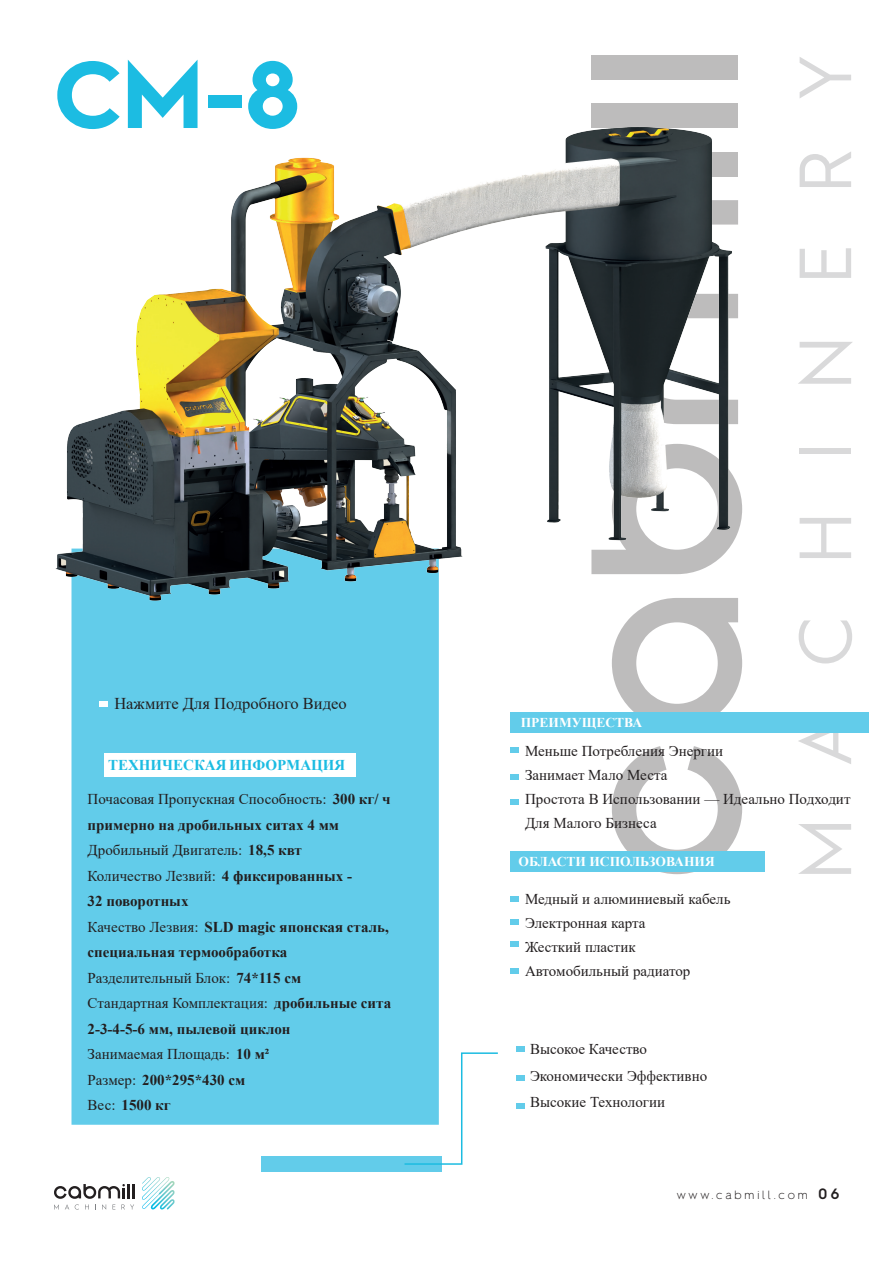
<style>
.page{position:relative;width:893px;height:1263px;background:#fff}
.page>*{position:absolute;margin:0;border:0;box-sizing:border-box;transform-origin:0 0}
.t1{font:700 94.65px "Hurme Geometric Sans 2";color:#1cbce2}
.t2{font:16.5px "Times New Roman";color:#231f20}
.t3{font:700 15px/25.5px "Times New Roman";color:#231f20}
.t4{font:15px/24px "Times New Roman";color:#231f20}
.t5{font:700 15px "Times New Roman";color:#1cbce2}
.t6{font:700 13.5px "Times New Roman";color:#fff}
.t7{font:300 12px "Hurme Geometric Sans 2";letter-spacing:.24em;color:#231f20}
.s1{font-weight:400}
.s2{font-weight:600;font-size:15px}
</style>
<div class="page">
<div style="left:72px;top:658px;width:367px;height:467px;background:#62ccea"></div>
<div style="left:104px;top:753px;width:252px;height:24px;background:#fff"></div>
<svg style="left:798px;top:824px;width:53px;height:50px"></svg>
<svg style="left:798px;top:732px;width:53px;height:32px"></svg>
<svg style="left:799px;top:620px;width:53px;height:43px"></svg>
<svg style="left:800px;top:518px;width:51px;height:40px"></svg>
<div style="left:800px;top:448px;width:51px;height:6px;background:#d9d9da"></div>
<svg style="left:798px;top:342px;width:54px;height:42px"></svg>
<svg style="left:800px;top:248px;width:51px;height:30px"></svg>
<svg style="left:800px;top:152px;width:51px;height:35px"></svg>
<svg style="left:800px;top:57px;width:51px;height:41px"></svg>
<svg style="left:612px;top:746px;width:130px;height:128px"></svg>
<svg style="left:612px;top:658px;width:130px;height:54px"></svg>
<div style="left:591px;top:56px;width:147px;height:24px;background:#bdbcbc"></div>
<div style="left:100px;top:701px;width:8px;height:6px;background:#fff"></div>
<div style="left:510px;top:747px;width:9px;height:6px;background:#62ccea"></div>
<div style="left:510px;top:774px;width:9px;height:6px;background:#62ccea"></div>
<div style="left:510px;top:799px;width:9px;height:6px;background:#62ccea"></div>
<div style="left:510px;top:896px;width:9px;height:6px;background:#62ccea"></div>
<div style="left:510px;top:919px;width:9px;height:6px;background:#62ccea"></div>
<div style="left:510px;top:941px;width:9px;height:6px;background:#62ccea"></div>
<div style="left:510px;top:968px;width:9px;height:6px;background:#62ccea"></div>
<div style="left:517px;top:1046px;width:8px;height:6px;background:#62ccea"></div>
<div style="left:517px;top:1103px;width:8px;height:6px;background:#62ccea"></div>
<div style="left:517px;top:1074px;width:8px;height:6px;background:#62ccea"></div>
<svg style="left:54px;top:1184px;width:80px;height:26px"></svg>
<svg style="left:142px;top:1177px;width:32px;height:32px"></svg>
<div style="left:261px;top:1156px;width:181px;height:16px;background:#62ccea"></div>
<svg style="left:403px;top:1052px;width:95px;height:113px"></svg>
<div style="left:510px;top:712px;width:359px;height:20px;background:#62ccea"></div>
<div style="left:510px;top:851px;width:254px;height:21px;background:#62ccea"></div>
<img style="left:55px;top:103px;width:688px;height:555px">
<h1 class="t1" style="left:54px;top:28px;width:248px">CM-8</h1>
<p class="t2" style="left:114px;top:692px;width:234px">Нажмите Для Подробного Видео</p>
<p class="t5" style="left:108px;top:754px;width:239px">ТЕХНИЧЕСКАЯ ИНФОРМАЦИЯ</p>
<p class="t3" style="left:88px;top:786px;width:305px"><span class="s1">Почасовая Пропускная Способность:</span> 300 кг/ ч примерно на дробильных ситах 4 мм<br><span class="s1">Дробильный Двигатель:</span> 18,5 квт<br><span class="s1">Количество Лезвий:</span> 4 фиксированных -<br>32 поворотных<br><span class="s1">Качество Лезвия:</span> SLD magic японская сталь, специальная термообработка<br><span class="s1">Разделительный Блок:</span> 74*115 см<br><span class="s1">Стандартная Комплектация:</span> дробильные сита<br>2-3-4-5-6 мм, пылевой циклон<br><span class="s1">Занимаемая Площадь:</span> 10 м²<br><span class="s1">Размер:</span> 200*295*430 см<br><span class="s1">Вес:</span> 1500 кг</p>
<p class="t6" style="left:521px;top:712px;width:123px">ПРЕИМУЩЕСТВА</p>
<p class="t4" style="left:525px;top:739px;width:327px">Меньше Потребления Энергии<br>Занимает Мало Места<br>Простота В Использовании — Идеально Подходит<br>Для Малого Бизнеса</p>
<p class="t6" style="left:519px;top:851px;width:198px">ОБЛАСТИ ИСПОЛЬЗОВАНИЯ</p>
<p class="t4" style="left:525px;top:886px;width:207px">Медный и алюминиевый кабель<br>Электронная карта<br>Жесткий пластик<br>Автомобильный радиатор</p>
<p class="t4" style="left:530px;top:1035px;width:179px;line-height:26.4px">Высокое Качество<br>Экономически Эффективно<br>Высокие Технологии</p>
<p class="t7" style="left:677px;top:1187px;width:164px">www.cabmill.com <span class="s2">06</span></p>
</div>
